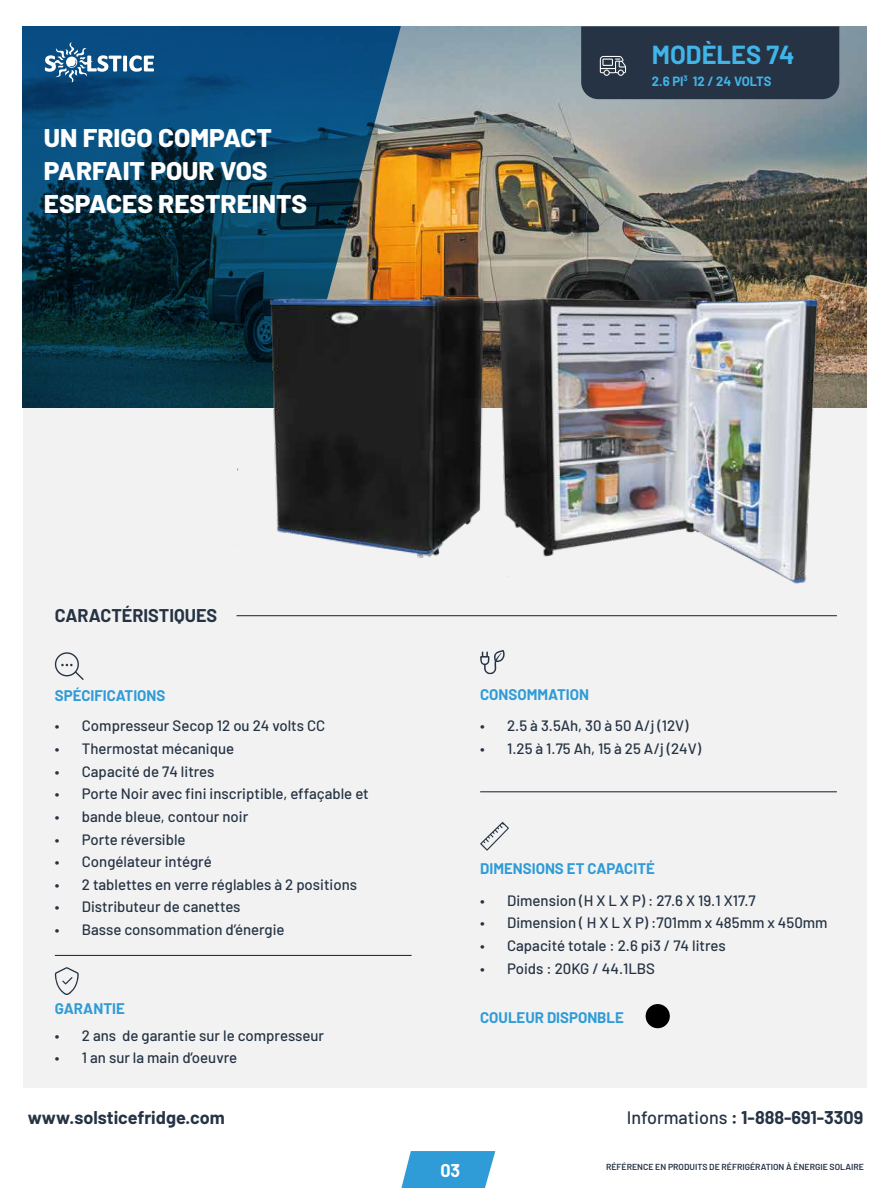
<style>
.page{position:relative;width:891px;height:1188px;background:#fff}
.page>*{position:absolute;margin:0;border:0;box-sizing:border-box;transform-origin:0 0}
.t1{font:800 25.5px/33px "Barlow";color:#fff}
.t2{font:700 25.5px "Barlow";color:#41b4e8}
.t3{font:700 18px "Barlow";color:#253344}
.t4{font:700 18px "Barlow";color:#fff}
.t5{font:500 15px "Barlow";color:#253344}
.t6{font:700 15px "Barlow";color:#2f9bd7}
.t7{font:700 13.05px "Barlow";color:#41b4e8}
.t8{font:600 8.7px "Barlow";color:#253344}
.s1{font-weight:500}
</style>
<div class="page">
<div style="left:23px;top:26px;width:843px;height:1062px;background:#f2f2f2"></div>
<img style="left:404px;top:27px;width:462px;height:380px">
<svg style="left:23px;top:27px;width:381px;height:380px;background:#13425a"></svg>
<svg style="left:55px;top:967px;width:24px;height:28px"></svg>
<svg style="left:55px;top:652px;width:29px;height:28px"></svg>
<svg style="left:480px;top:822px;width:29px;height:29px"></svg>
<svg style="left:480px;top:650px;width:25px;height:24px"></svg>
<svg style="left:45px;top:42px;width:109px;height:40px"></svg>
<div style="left:581px;top:26px;width:258px;height:73px;background:#253344"></div>
<hr style="left:480px;top:792px;width:357px;height:1px;background:#151c32">
<img style="left:519px;top:274px;width:332px;height:310px">
<hr style="left:55px;top:955px;width:357px;height:1px;background:#151c32">
<div style="left:646px;top:1004px;width:24px;height:24px;background:#000;border-radius:50%"></div>
<svg style="left:401px;top:1151px;width:94px;height:37px;background:#45a5db"></svg>
<img style="left:237px;top:269px;width:282px;height:308px">
<hr style="left:237px;top:615px;width:600px;height:1px;background:#151c32">
<h1 class="t1" style="left:44px;top:119px;width:265px">UN FRIGO COMPACT<br>PARFAIT POUR VOS<br>ESPACES RESTREINTS</h1>
<h1 class="t2" style="left:652px;top:36px;width:144px">MODÈLES 74</h1>
<p class="t7" style="left:652px;top:71px;width:121px">2.6 PI<sup>3</sup> 12 / 24 VOLTS</p>
<p class="t3" style="left:55px;top:602px;width:164px">CARACTÉRISTIQUES</p>
<p class="t6" style="left:55px;top:684px;width:112px">SPÉCIFICATIONS</p>
<p class="t5" style="left:55px;top:715px;width:272px">• Compresseur Secop 12 ou 24 volts CC</p>
<p class="t5" style="left:55px;top:738px;width:181px">• Thermostat mécanique</p>
<p class="t5" style="left:55px;top:760px;width:161px">• Capacité de 74 litres</p>
<p class="t5" style="left:55px;top:783px;width:315px">• Porte Noir avec fini inscriptible, effaçable et</p>
<p class="t5" style="left:55px;top:806px;width:195px">• bande bleue, contour noir</p>
<p class="t5" style="left:55px;top:828px;width:132px">• Porte réversible</p>
<p class="t5" style="left:55px;top:851px;width:158px">• Congélateur intégré</p>
<p class="t5" style="left:55px;top:873px;width:304px">• 2 tablettes en verre réglables à 2 positions</p>
<p class="t5" style="left:55px;top:896px;width:187px">• Distributeur de canettes</p>
<p class="t5" style="left:55px;top:919px;width:231px">• Basse consommation d’énergie</p>
<p class="t6" style="left:55px;top:998px;width:71px">GARANTIE</p>
<p class="t5" style="left:55px;top:1024px;width:271px">• 2 ans de garantie sur le compresseur</p>
<p class="t5" style="left:55px;top:1047px;width:184px">• 1 an sur la main d’oeuvre</p>
<p class="t3" style="left:28px;top:1104px;width:199px">www.solsticefridge.com</p>
<p class="t6" style="left:480px;top:683px;width:110px">CONSOMMATION</p>
<p class="t5" style="left:480px;top:715px;width:210px">• 2.5 à 3.5Ah, 30 à 50 A/j (12V)</p>
<p class="t5" style="left:480px;top:738px;width:223px">• 1.25 à 1.75 Ah, 15 à 25 A/j (24V)</p>
<p class="t6" style="left:480px;top:858px;width:176px">DIMENSIONS ET CAPACITÉ</p>
<p class="t5" style="left:480px;top:889px;width:277px">• Dimension (H X L X P) : 27.6 X 19.1 X17.7</p>
<p class="t5" style="left:480px;top:912px;width:349px">• Dimension ( H X L X P) :701mm x 485mm x 450mm</p>
<p class="t5" style="left:480px;top:935px;width:247px">• Capacité totale : 2.6 pi3 / 74 litres</p>
<p class="t5" style="left:480px;top:957px;width:176px">• Poids : 20KG / 44.1LBS</p>
<p class="t6" style="left:480px;top:1006px;width:145px">COULEUR DISPONBLE</p>
<p class="t3" style="left:627px;top:1104px;width:238px"><span class="s1">Informations</span> : 1-888-691-3309</p>
<p class="t4" style="left:440px;top:1157px;width:21px">03</p>
<p class="t8" style="left:606px;top:1160px;width:259px">RÉFÉRENCE EN PRODUITS DE RÉFRIGÉRATION À ÉNERGIE SOLAIRE</p>
</div>
